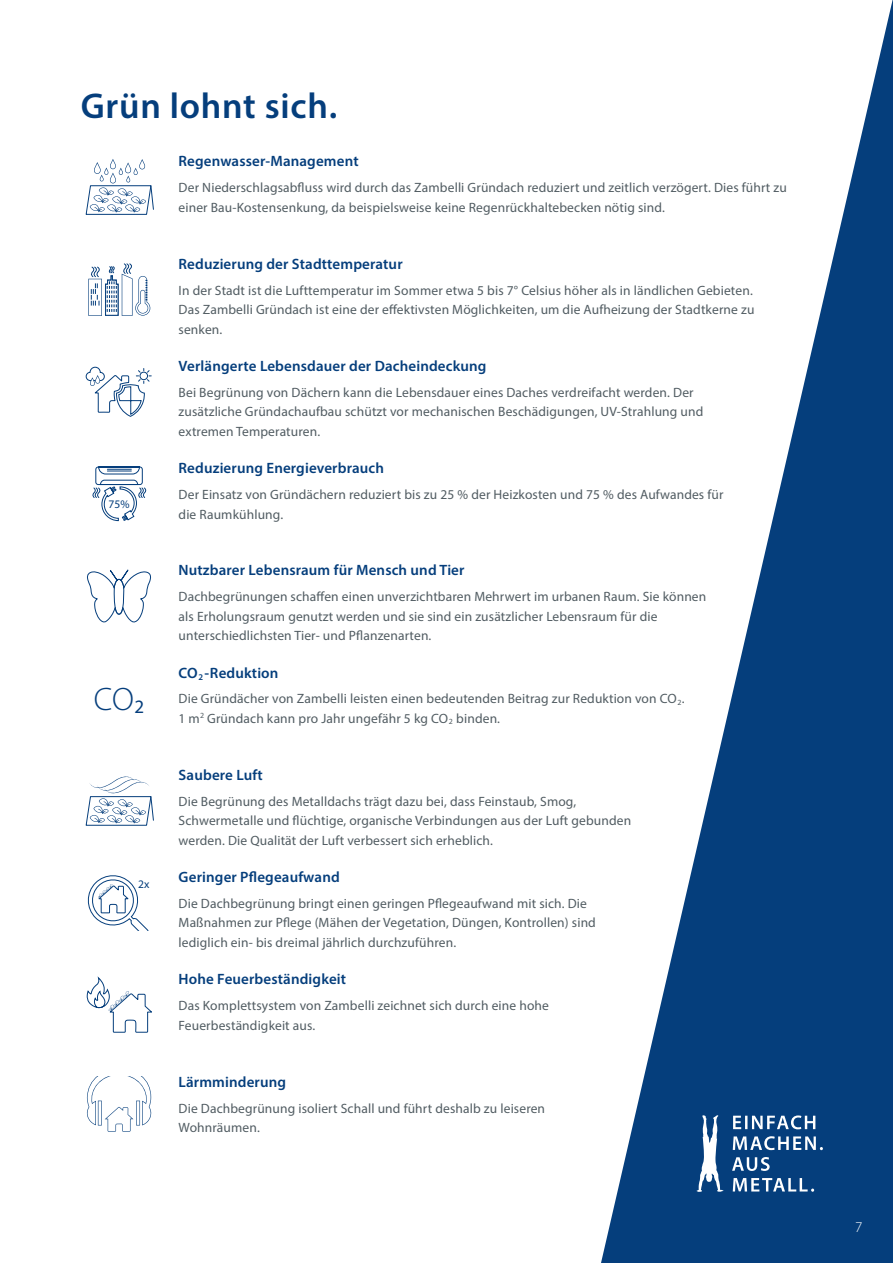
<style>
.page{position:relative;width:893px;height:1263px;background:#fff}
.page>*{position:absolute;margin:0;border:0;box-sizing:border-box;transform-origin:0 0}
.t1{font:600 36px "Myriad Pro";letter-spacing:.02em;color:#053e7c}
.t2{font:300 32.55px "Myriad Pro";color:#053e7c}
.t3{font:600 15px "Myriad Pro";letter-spacing:.01em;color:#053e7c}
.t4{font:300 15px "Myriad Pro";color:#fff}
.t5{font:13.5px/19.5px "Myriad Pro";letter-spacing:.01em;color:#515c62}
.t6{font:11.55px "Myriad Pro";color:#053e7c}
</style>
<div class="page">
<svg style="left:601px;top:0;width:292px;height:1263px"></svg>
<svg style="left:85px;top:159px;width:69px;height:56px"></svg>
<svg style="left:88px;top:263px;width:62px;height:53px"></svg>
<svg style="left:86px;top:367px;width:66px;height:50px"></svg>
<div style="left:140px;top:372px;width:8px;height:8px;border:1px solid #053e7c;border-radius:50%"></div>
<svg style="left:92px;top:466px;width:55px;height:55px"></svg>
<svg style="left:87px;top:569px;width:64px;height:54px"></svg>
<svg style="left:85px;top:776px;width:69px;height:50px"></svg>
<svg style="left:87px;top:875px;width:61px;height:55px"></svg>
<svg style="left:87px;top:977px;width:65px;height:56px"></svg>
<svg style="left:86px;top:1077px;width:66px;height:55px"></svg>
<svg style="left:733px;top:1178px;width:81px;height:14px"></svg>
<svg style="left:732px;top:1157px;width:38px;height:14px"></svg>
<svg style="left:697px;top:1115px;width:26px;height:77px"></svg>
<svg style="left:733px;top:1136px;width:90px;height:14px"></svg>
<svg style="left:733px;top:1115px;width:82px;height:14px"></svg>
<h1 class="t1" style="left:81px;top:83px;width:258px">Grün lohnt sich.</h1>
<p class="t3" style="left:179px;top:152px;width:182px">Regenwasser-Management</p>
<p class="t5" style="left:179px;top:178px;width:610px">Der Niederschlagsabfluss wird durch das Zambelli Gründach reduziert und zeitlich verzögert. Dies führt zu einer Bau-Kostensenkung, da beispielsweise keine Regenrückhaltebecken nötig sind.</p>
<p class="t6" style="left:108px;top:497px;width:23px">75 %</p>
<h2 class="t2" style="left:94px;top:679px;width:52px">CO<sub>2</sub></h2>
<p class="t6" style="left:138px;top:877px;width:13px">2 x</p>
<p class="t3" style="left:179px;top:254px;width:226px">Reduzierung der Stadttemperatur</p>
<p class="t5" style="left:179px;top:280px;width:577px">In der Stadt ist die Lufttemperatur im Sommer etwa 5 bis 7° Celsius höher als in ländlichen Gebieten.<br>Das Zambelli Gründach ist eine der effektivsten Möglichkeiten, um die Aufheizung der Stadtkerne zu senken.</p>
<p class="t3" style="left:179px;top:356px;width:309px">Verlängerte Lebensdauer der Dacheindeckung</p>
<p class="t5" style="left:179px;top:382px;width:526px">Bei Begrünung von Dächern kann die Lebensdauer eines Daches verdreifacht werden. Der zusätzliche Gründachaufbau schützt vor mechanischen Beschädigungen, UV-Strahlung und extremen Temperaturen.</p>
<p class="t3" style="left:179px;top:459px;width:207px">Reduzierung Energieverbrauch</p>
<p class="t5" style="left:179px;top:484px;width:546px">Der Einsatz von Gründächern reduziert bis zu 25 % der Heizkosten und 75 % des Aufwandes für die Raumkühlung.</p>
<p class="t3" style="left:179px;top:561px;width:287px">Nutzbarer Lebensraum für Mensch und Tier</p>
<p class="t5" style="left:179px;top:587px;width:529px">Dachbegrünungen schaffen einen unverzichtbaren Mehrwert im urbanen Raum. Sie können als Erholungsraum genutzt werden und sie sind ein zusätzlicher Lebensraum für die unterschiedlichsten Tier- und Pflanzenarten.</p>
<p class="t3" style="left:179px;top:663px;width:101px">CO<sub>2</sub> -Reduktion</p>
<p class="t5" style="left:179px;top:689px;width:508px">Die Gründächer von Zambelli leisten einen bedeutenden Beitrag zur Reduktion von CO<sub>2</sub>.<br>1 m<sup>2</sup> Gründach kann pro Jahr ungefähr 5 kg CO<sub>2</sub> binden.</p>
<p class="t3" style="left:179px;top:765px;width:86px">Saubere Luft</p>
<p class="t5" style="left:179px;top:791px;width:454px">Die Begrünung des Metalldachs trägt dazu bei, dass Feinstaub, Smog,<br>Schwermetalle und flüchtige, organische Verbindungen aus der Luft gebunden werden. Die Qualität der Luft verbessert sich erheblich.</p>
<p class="t3" style="left:179px;top:867px;width:163px">Geringer Pflegeaufwand</p>
<p class="t5" style="left:179px;top:893px;width:419px">Die Dachbegrünung bringt einen geringen Pflegeaufwand mit sich. Die<br>Maßnahmen zur Pflege (Mähen der Vegetation, Düngen, Kontrollen) sind lediglich ein- bis dreimal jährlich durchzuführen.</p>
<p class="t3" style="left:179px;top:970px;width:169px">Hohe Feuerbeständigkeit</p>
<p class="t5" style="left:179px;top:996px;width:372px">Das Komplettsystem von Zambelli zeichnet sich durch eine hohe<br>Feuerbeständigkeit aus.</p>
<p class="t3" style="left:179px;top:1072px;width:109px">Lärmminderung</p>
<p class="t5" style="left:179px;top:1098px;width:368px">Die Dachbegrünung isoliert Schall und führt deshalb zu leiseren<br>Wohnräumen.</p>
<p class="t4" style="left:855px;top:1218px;width:9px">7</p>
</div>
